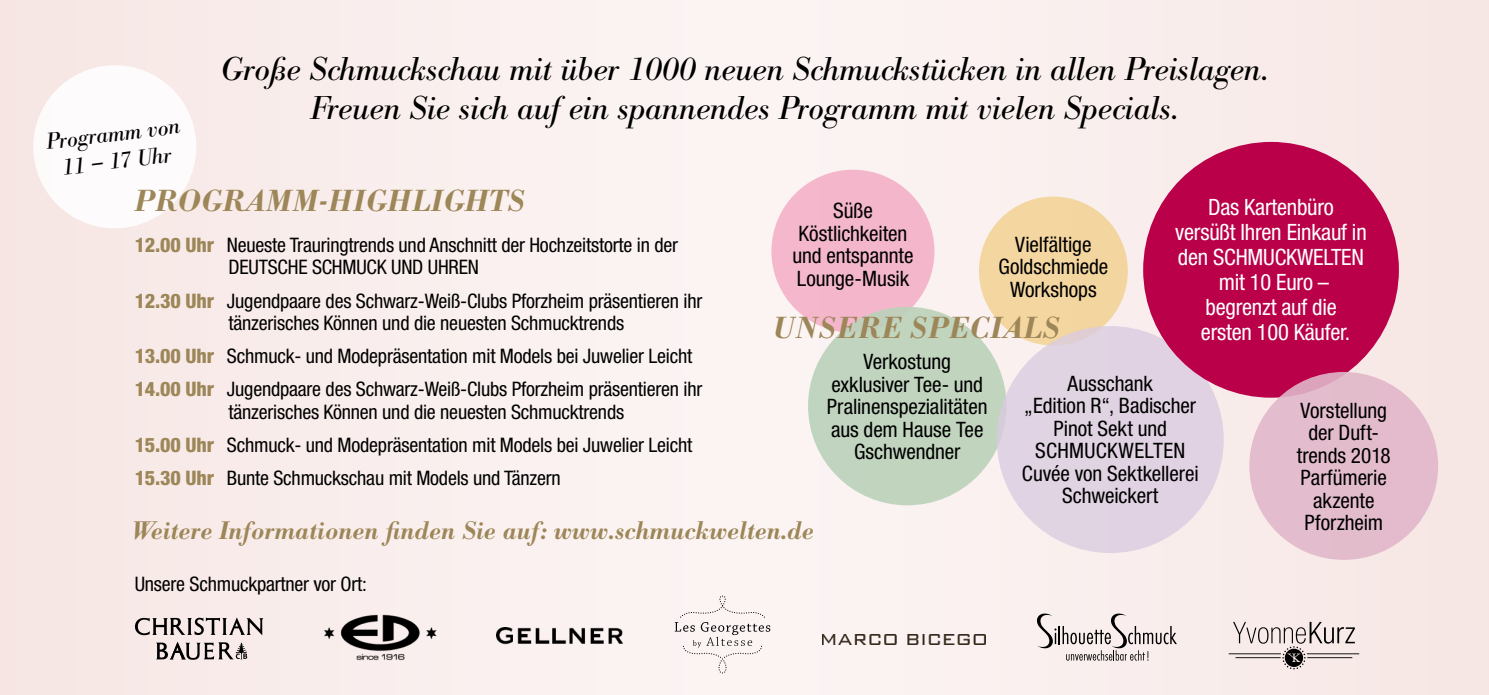
<style>
.page{position:relative;width:1489px;height:695px;background:#fff}
.page>*{position:absolute;margin:0;border:0;box-sizing:border-box;transform-origin:0 0}
.t1{font:italic 32.5px/39px "Bodoni BE";color:#000;text-align:center}
.t2{font:italic 500 30px "Bodoni BE";letter-spacing:.02em;color:#9d8658}
.t3{font:italic 500 25px "Bodoni BE";color:#9d8658}
.t4{font:condensed 22.5px/25px "Helvetica Neue LT Pro";letter-spacing:-.01em;color:#fff;text-align:center}
.t5{font:italic 22.5px/27.5px "Bodoni BE";color:#000;text-align:center}
.t6{font:condensed 21.25px/22.5px "Helvetica Neue LT Pro";letter-spacing:-.005em;color:#000;text-align:center}
.t7{font:condensed 20px/33.2px "Helvetica Neue LT Pro";letter-spacing:-.01em;color:#000}
.s1{font-weight:800;color:#9d8658}
</style>
<div class="page">
<div style="left:0;top:0;width:1488px;height:694px;background:#f9eeed"></div>
<svg style="left:34px;top:66px;width:162px;height:162px"></svg>
<div style="left:771px;top:170px;width:163px;height:163px;background:#f4b6cb;border-radius:50%"></div>
<div style="left:978px;top:196px;width:149px;height:149px;background:#f3d6a0;border-radius:50%"></div>
<div style="left:808px;top:307px;width:198px;height:198px;background:#bbd2ba;border-radius:50%"></div>
<div style="left:996px;top:326px;width:227px;height:227px;background:#dacce0;border-radius:50%"></div>
<div style="left:1143px;top:142px;width:255px;height:255px;background:#b90048;border-radius:50%"></div>
<div style="left:1249px;top:372px;width:188px;height:187px;background:#e1b7ca;border-radius:50%"></div>
<svg style="left:1037px;top:613px;width:139px;height:47px"></svg>
<svg style="left:674px;top:595px;width:96px;height:78px"></svg>
<img style="left:324px;top:614px;width:113px;height:47px">
<svg style="left:135px;top:617px;width:128px;height:18px"></svg>
<svg style="left:156px;top:641px;width:91px;height:18px"></svg>
<img style="left:497px;top:627px;width:126px;height:17px">
<img style="left:822px;top:634px;width:163px;height:10px">
<svg style="left:1228px;top:621px;width:131px;height:48px"></svg>
<h1 class="t1" style="left:221px;top:50px;width:1049px">Große Schmuckschau mit über 1000 neuen Schmuckstücken in allen Preislagen.<br>Freuen Sie sich auf ein spannendes Programm mit vielen Specials.</h1>
<p class="t5" style="left:45px;top:129px;width:136px;rotate:-7deg">Programm von<br>11 – 17 Uhr</p>
<h2 class="t2" style="left:135px;top:183px;width:392px">PROGRAMM-HIGHLIGHTS</h2>
<p class="t4" style="left:1175px;top:194px;width:193px">Das Kartenbüro versüßt Ihren Einkauf in den SCHMUCKWELTEN mit 10 Euro –<br>begrenzt auf die<br>ersten 100 Käufer.</p>
<p class="t6" style="left:792px;top:199px;width:123px">Süße<br>Köstlichkeiten und entspannte<br>Lounge-Musik</p>
<p class="t6" style="left:998px;top:232px;width:111px">Vielfältige<br>Goldschmiede<br>Workshops</p>
<p class="t7" style="left:228px;top:233px;width:451px;line-height:22.5px;text-indent:-94px"><span class="s1">12.00 Uhr</span> Neueste Trauringtrends und Anschnitt der Hochzeitstorte in der<br>DEUTSCHE SCHMUCK UND UHREN</p>
<p class="t7" style="left:228px;top:289px;width:475px;line-height:22.5px;text-indent:-94px"><span class="s1">12.30 Uhr</span> Jugendpaare des Schwarz-Weiß-Clubs Pforzheim präsentieren ihr tänzerisches Können und die neuesten Schmucktrends</p>
<p class="t7" style="left:135px;top:339px;width:569px"><span class="s1">13.00 Uhr</span> Schmuck- und Modepräsentation mit Models bei Juwelier Leicht<br><span class="s1">14.00 Uhr</span> Jugendpaare des Schwarz-Weiß-Clubs Pforzheim präsentieren ihr</p>
<p class="t7" style="left:135px;top:395px;width:559px;text-indent:94px">tänzerisches Können und die neuesten Schmucktrends<br><span class="s1">15.00 Uhr</span> Schmuck- und Modepräsentation mit Models bei Juwelier Leicht<br><span class="s1">15.30 Uhr</span> Bunte Schmuckschau mit Models und Tänzern</p>
<h2 class="t2" style="left:772px;top:310px;width:288px">UNSERE SPECIALS</h2>
<p class="t6" style="left:827px;top:350px;width:162px">Verkostung exklusiver Tee- und<br>Pralinenspezialitäten aus dem Hause Tee<br>Gschwendner</p>
<p class="t6" style="left:1021px;top:372px;width:178px">Ausschank<br>„Edition R“, Badischer<br>Pinot Sekt und<br>SCHMUCKWELTEN<br>Cuvée von Sektkellerei<br>Schweickert</p>
<p class="t6" style="left:1296px;top:398px;width:95px">Vorstellung der Duft&shy;trends 2018<br>Parfümerie akzente<br>Pforzheim</p>
<p class="t3" style="left:132px;top:516px;width:683px">Weitere Informationen finden Sie auf: www.schmuckwelten.de</p>
<p class="t7" style="left:135px;top:567px;width:234px">Unsere Schmuckpartner vor Ort:</p>
</div>
